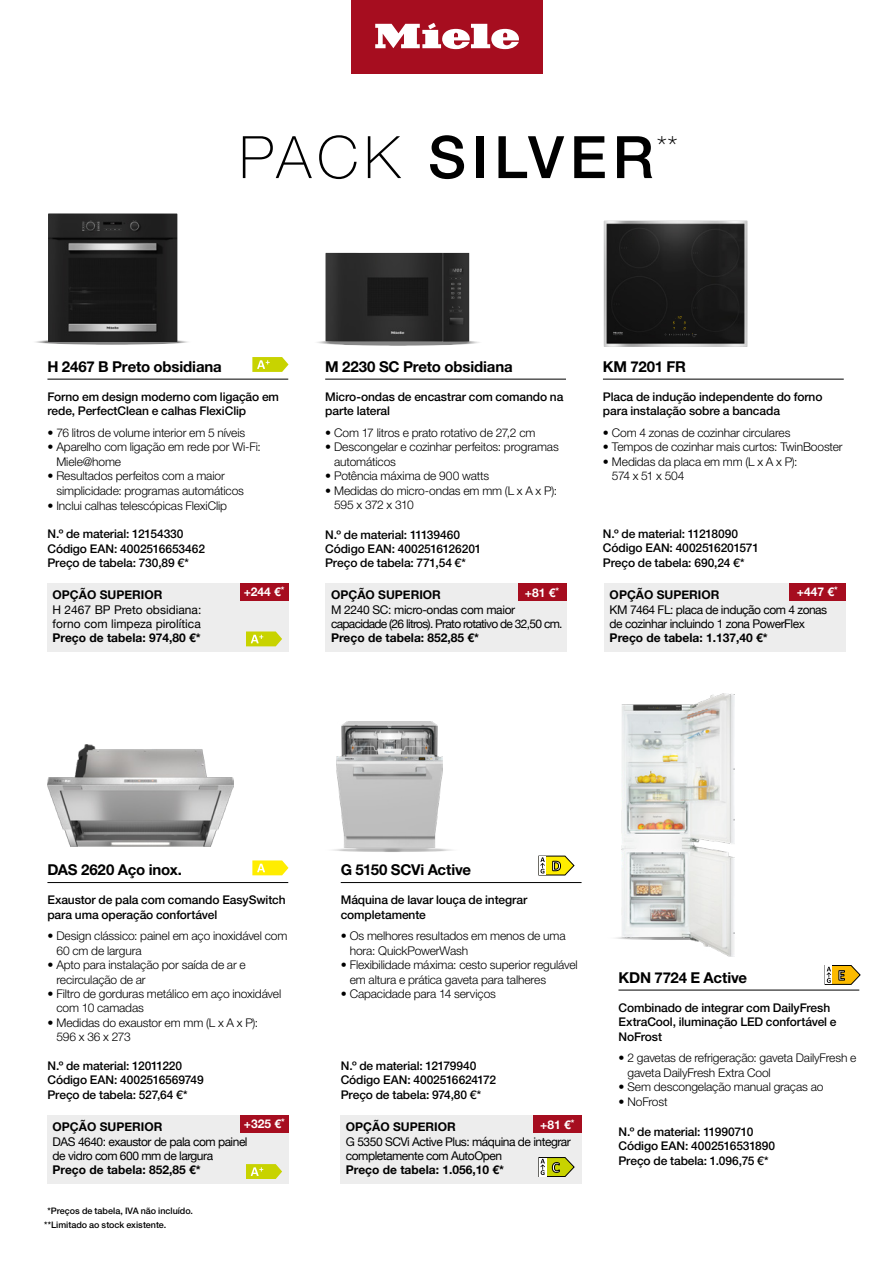
<style>
.page{position:relative;width:893px;height:1263px;background:#fff}
.page>*{position:absolute;margin:0;border:0;box-sizing:border-box;transform-origin:0 0}
.t1{font:500 58.65px "Helvetica Neue LT Std";letter-spacing:.1em;color:#000}
.t2{font:100 29.25px "Helvetica Neue LT Std";color:#000}
.t3{font:700 15px "Helvetica Neue LT Std";letter-spacing:-.01em;color:#000}
.t4{font:300 12px/14.4px "Helvetica Neue LT Std";letter-spacing:-.01em;color:#000}
.t5{font:500 12px/14.4px "Helvetica Neue LT Std";letter-spacing:-.01em;color:#000}
.t6{font:12px/14.4px "Helvetica Neue";letter-spacing:-.04em;color:#000}
.t7{font:700 12px "Helvetica Neue";color:#000}
.t8{font:12px/14.4px "Helvetica Neue";letter-spacing:-.06em;color:#000}
.t9{font:12px/14.4px "Helvetica Neue";color:#000}
.t10{font:700 12px "Helvetica Neue";color:#fff}
.t11{font:500 9px/14.1px "Helvetica Neue LT Std";color:#000}
.s1{font-weight:100}
</style>
<div class="page">
<hr style="left:47px;top:379px;width:241px;height:1px;background:#000">
<svg style="left:30px;top:339px;width:163px;height:6px"></svg>
<img style="left:48px;top:213px;width:129px;height:129px">
<img style="left:82px;top:220px;width:54px;height:3px">
<img style="left:85px;top:222px;width:37px;height:9px">
<img style="left:604px;top:221px;width:143px;height:126px">
<svg style="left:665px;top:333px;width:28px;height:2px"></svg>
<svg style="left:613px;top:332px;width:10px;height:3px"></svg>
<img style="left:673px;top:316px;width:13px;height:14px">
<svg style="left:312px;top:339px;width:172px;height:7px"></svg>
<img style="left:325px;top:253px;width:144px;height:89px">
<img style="left:449px;top:277px;width:14px;height:35px">
<img style="left:47px;top:744px;width:187px;height:103px">
<hr style="left:325px;top:379px;width:241px;height:1px;background:#000">
<hr style="left:618px;top:990px;width:241px;height:1px;background:#000">
<svg style="left:603px;top:935px;width:139px;height:5px"></svg>
<img style="left:622px;top:693px;width:113px;height:264px">
<hr style="left:603px;top:379px;width:241px;height:1px;background:#000">
<hr style="left:341px;top:882px;width:241px;height:1px;background:#000">
<hr style="left:47px;top:882px;width:241px;height:1px;background:#000">
<svg style="left:320px;top:847px;width:145px;height:5px"></svg>
<img style="left:336px;top:721px;width:106px;height:126px">
<div style="left:351px;top:0;width:191px;height:73px;background:#a60d1f"></div>
<svg style="left:375px;top:23px;width:144px;height:26px"></svg>
<div style="left:47px;top:1115px;width:242px;height:68px;background:#ededed"></div>
<div style="left:341px;top:1115px;width:241px;height:68px;background:#ededed"></div>
<div style="left:240px;top:1115px;width:49px;height:17px;background:#a60d1f"></div>
<div style="left:533px;top:1115px;width:49px;height:17px;background:#a60d1f"></div>
<svg style="left:252px;top:357px;width:37px;height:15px"></svg>
<div style="left:47px;top:583px;width:242px;height:69px;background:#ededed"></div>
<div style="left:326px;top:583px;width:241px;height:69px;background:#ededed"></div>
<div style="left:604px;top:583px;width:241px;height:69px;background:#ededed"></div>
<div style="left:240px;top:583px;width:49px;height:18px;background:#a60d1f"></div>
<div style="left:518px;top:583px;width:49px;height:18px;background:#a60d1f"></div>
<div style="left:789px;top:583px;width:56px;height:18px;background:#a60d1f"></div>
<svg style="left:246px;top:631px;width:36px;height:15px"></svg>
<svg style="left:246px;top:1164px;width:36px;height:15px"></svg>
<svg style="left:252px;top:860px;width:37px;height:15px"></svg>
<svg style="left:539px;top:1157px;width:36px;height:20px"></svg>
<svg style="left:540px;top:856px;width:35px;height:19px"></svg>
<svg style="left:825px;top:965px;width:36px;height:20px"></svg>
<h1 class="t1" style="left:239px;top:122px;width:416px"><span class="s1">PACK</span> SILVER</h1>
<h2 class="t2" style="left:657px;top:130px;width:22px">**</h2>
<p class="t3" style="left:47px;top:357px;width:176px">H 2467 B Preto obsidiana</p>
<p class="t5" style="left:47px;top:389px;width:233px">Forno em design moderno com ligação em rede, PerfectClean e calhas FlexiClip</p>
<p class="t4" style="left:47px;top:425px;width:199px">• 76 litros de volume interior em 5 níveis</p>
<p class="t4" style="left:56px;top:440px;width:206px;text-indent:-9px">• Aparelho com ligação em rede por Wi-Fi:<br>Miele@home</p>
<p class="t4" style="left:56px;top:468px;width:189px;text-indent:-9px">• Resultados perfeitos com a maior simplicidade: programas automáticos</p>
<p class="t4" style="left:47px;top:498px;width:181px">• Inclui calhas telescópicas FlexiClip</p>
<p class="t5" style="left:47px;top:527px;width:159px">N.º de material: 12154330<br>Código EAN: 4002516653462<br>Preço de tabela: 730,89 €*</p>
<p class="t3" style="left:325px;top:357px;width:189px">M 2230 SC Preto obsidiana</p>
<p class="t5" style="left:325px;top:389px;width:240px">Micro-ondas de encastrar com comando na parte lateral</p>
<p class="t4" style="left:325px;top:425px;width:212px">• Com 17 litros e prato rotativo de 27,2 cm</p>
<p class="t4" style="left:334px;top:440px;width:226px;text-indent:-9px">• Descongelar e cozinhar perfeitos: programas automáticos</p>
<p class="t4" style="left:325px;top:468px;width:166px">• Potência máxima de 900 watts</p>
<p class="t4" style="left:334px;top:483px;width:224px;text-indent:-9px">• Medidas do micro-ondas em mm (L x A x P):<br>595 x 372 x 310</p>
<p class="t5" style="left:325px;top:527px;width:158px">N.º de material: 11139460<br>Código EAN: 4002516126201<br>Preço de tabela: 771,54 €*</p>
<p class="t3" style="left:603px;top:357px;width:85px">KM 7201 FR</p>
<p class="t5" style="left:603px;top:389px;width:221px">Placa de indução independente do forno para instalação sobre a bancada</p>
<p class="t4" style="left:603px;top:425px;width:189px">• Com 4 zonas de cozinhar circulares</p>
<p class="t4" style="left:603px;top:440px;width:241px">• Tempos de cozinhar mais curtos: TwinBooster</p>
<p class="t4" style="left:612px;top:454px;width:187px;text-indent:-9px">• Medidas da placa em mm (L x A x P):<br>574 x 51 x 504</p>
<p class="t5" style="left:603px;top:526px;width:158px">N.º de material: 11218090<br>Código EAN: 4002516201571<br>Preço de tabela: 690,24 €*</p>
<p class="t7" style="left:53px;top:585px;width:111px">OPÇÃO SUPERIOR</p>
<p class="t9" style="left:53px;top:603px;width:150px">H 2467 BP Preto obsidiana: forno com limpeza pirolítica</p>
<p class="t7" style="left:53px;top:629px;width:150px">Preço de tabela: 974,80 €*</p>
<p class="t10" style="left:244px;top:583px;width:42px">+244 €<sup>*</sup></p>
<p class="t10" style="left:525px;top:583px;width:36px">+81 €<sup>*</sup></p>
<p class="t10" style="left:797px;top:583px;width:42px">+447 €<sup>*</sup></p>
<p class="t7" style="left:331px;top:585px;width:111px">OPÇÃO SUPERIOR</p>
<p class="t8" style="left:331px;top:603px;width:233px">M 2240 SC: micro-ondas com maior capacidade (26 litros). Prato rotativo de 32,50 cm.</p>
<p class="t7" style="left:331px;top:629px;width:150px">Preço de tabela: 852,85 €*</p>
<p class="t7" style="left:610px;top:585px;width:111px">OPÇÃO SUPERIOR</p>
<p class="t6" style="left:610px;top:603px;width:219px">KM 7464 FL: placa de indução com 4 zonas de cozinhar incluindo 1 zona PowerFlex</p>
<p class="t7" style="left:610px;top:629px;width:160px">Preço de tabela: 1.137,40 €*</p>
<p class="t3" style="left:47px;top:861px;width:136px">DAS 2620 Aço inox.</p>
<p class="t5" style="left:47px;top:893px;width:240px">Exaustor de pala com comando EasySwitch para uma operação confortável</p>
<p class="t4" style="left:56px;top:929px;width:232px;text-indent:-9px">• Design clássico: painel em aço inoxidável com<br>60 cm de largura</p>
<p class="t4" style="left:56px;top:957px;width:191px;text-indent:-9px">• Apto para instalação por saída de ar e recirculação de ar</p>
<p class="t4" style="left:56px;top:986px;width:226px;text-indent:-9px">• Filtro de gorduras metálico em aço inoxidável com 10 camadas</p>
<p class="t4" style="left:56px;top:1015px;width:203px;text-indent:-9px">• Medidas do exaustor em mm (L x A x P):<br>596 x 36 x 273</p>
<p class="t5" style="left:47px;top:1058px;width:158px">N.º de material: 12011220<br>Código EAN: 4002516569749<br>Preço de tabela: 527,64 €*</p>
<p class="t3" style="left:341px;top:861px;width:132px">G 5150 SCVi Active</p>
<p class="t5" style="left:341px;top:893px;width:188px">Máquina de lavar louça de integrar completamente</p>
<p class="t4" style="left:350px;top:929px;width:217px;text-indent:-9px">• Os melhores resultados em menos de uma hora: QuickPowerWash</p>
<p class="t4" style="left:350px;top:957px;width:230px;text-indent:-9px">• Flexibilidade máxima: cesto superior regulável em altura e prática gaveta para talheres</p>
<p class="t4" style="left:341px;top:986px;width:157px">• Capacidade para 14 serviços</p>
<p class="t5" style="left:341px;top:1058px;width:157px">N.º de material: 12179940<br>Código EAN: 4002516624172<br>Preço de tabela: 974,80 €*</p>
<p class="t10" style="left:244px;top:1114px;width:42px">+325 €<sup>*</sup></p>
<p class="t10" style="left:540px;top:1115px;width:36px">+81 €<sup>*</sup></p>
<p class="t7" style="left:53px;top:1117px;width:111px">OPÇÃO SUPERIOR</p>
<p class="t6" style="left:53px;top:1135px;width:196px">DAS 4640: exaustor de pala com painel de vidro com 600 mm de largura</p>
<p class="t7" style="left:53px;top:1160px;width:150px">Preço de tabela: 852,85 €*</p>
<p class="t7" style="left:346px;top:1117px;width:111px">OPÇÃO SUPERIOR</p>
<p class="t6" style="left:346px;top:1135px;width:226px">G 5350 SCVi Active Plus: máquina de integrar completamente com AutoOpen</p>
<p class="t7" style="left:346px;top:1160px;width:160px">Preço de tabela: 1.056,10 €*</p>
<p class="t11" style="left:44px;top:1203px;width:150px;text-indent:3px">*Preços de tabela, IVA não incluído. **Limitado ao stock existente.</p>
<p class="t3" style="left:618px;top:968px;width:130px">KDN 7724 E Active</p>
<p class="t5" style="left:618px;top:1000px;width:220px">Combinado de integrar com DailyFresh<br>ExtraCool, iluminação LED confortável e<br>NoFrost</p>
<p class="t4" style="left:627px;top:1050px;width:230px;text-indent:-9px">• 2 gavetas de refrigeração: gaveta DailyFresh e gaveta DailyFresh Extra Cool</p>
<p class="t4" style="left:618px;top:1079px;width:206px">• Sem descongelação manual graças ao</p>
<p class="t4" style="left:618px;top:1095px;width:51px">• NoFrost</p>
<p class="t5" style="left:618px;top:1124px;width:158px">N.º de material: 11990710<br>Código EAN: 4002516531890<br>Preço de tabela: 1.096,75 €*</p>
</div>
